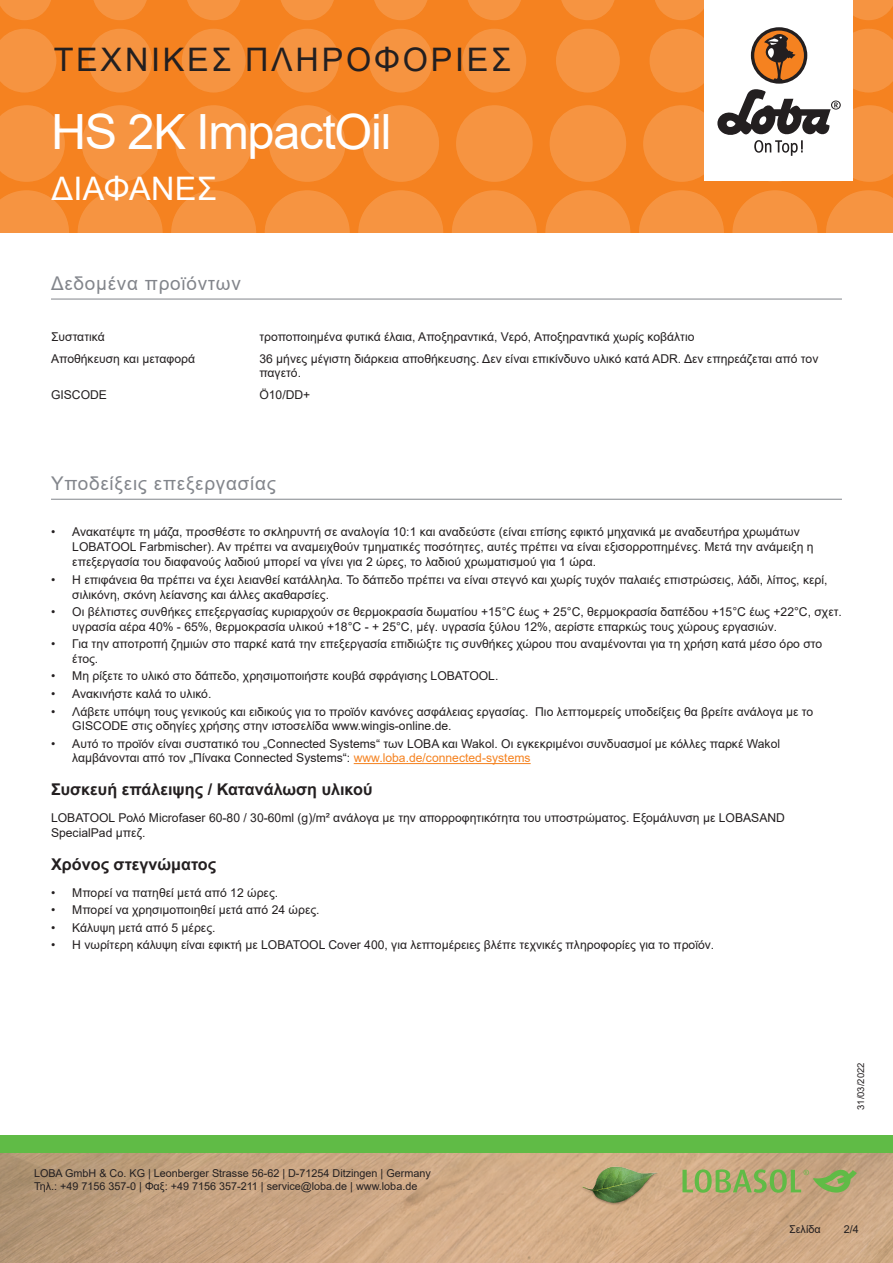
<style>
.page{position:relative;width:893px;height:1263px;background:#fff}
.page>*{position:absolute;margin:0;border:0;box-sizing:border-box;transform-origin:0 0}
.Produktname_Arial{font:48.6px "Arial";letter-spacing:-.025em;color:#fff}
.t1{font:32.4px "Arial";letter-spacing:.085em;color:#231f20}
.t2{font:32.4px "Arial";letter-spacing:.01em;color:#fff}
.Titel_grau_Arial{font:18.9px "Arial";letter-spacing:.04em;color:#82858b}
.h1_Arial{font:700 16.2px "Arial";color:#231f20}
.Text_Arial{font:12.15px/14.5px "Arial";color:#231f20}
.t3{font:10.8px/12.9px "Arial";color:#231f20}
.t4{font:9.45px "Arial";color:#231f20}
.s1{color:#f58220}
</style>
<div class="page">
<div style="left:0;top:0;width:893px;height:233px;background:#f58220"></div>
<svg style="left:0;top:190px;width:69px;height:43px"></svg>
<svg style="left:78px;top:190px;width:85px;height:85px;fill:#f69441"></svg>
<svg style="left:171px;top:190px;width:85px;height:85px;fill:#f69441"></svg>
<svg style="left:265px;top:190px;width:85px;height:85px;fill:#f69441"></svg>
<svg style="left:358px;top:190px;width:85px;height:85px;fill:#f69441"></svg>
<svg style="left:545px;top:190px;width:85px;height:85px;fill:#f69441"></svg>
<svg style="left:452px;top:190px;width:85px;height:85px;fill:#f69441"></svg>
<svg style="left:732px;top:190px;width:85px;height:85px;fill:#f69441"></svg>
<svg style="left:639px;top:190px;width:85px;height:85px;fill:#f69441"></svg>
<svg style="left:826px;top:190px;width:67px;height:43px"></svg>
<svg style="left:0;top:105px;width:65px;height:77px"></svg>
<svg style="left:82px;top:105px;width:76px;height:77px"></svg>
<svg style="left:175px;top:105px;width:77px;height:77px"></svg>
<svg style="left:269px;top:105px;width:76px;height:77px"></svg>
<svg style="left:456px;top:105px;width:77px;height:77px"></svg>
<svg style="left:362px;top:105px;width:77px;height:77px"></svg>
<svg style="left:550px;top:105px;width:76px;height:77px"></svg>
<svg style="left:0;top:29px;width:56px;height:63px"></svg>
<svg style="left:182px;top:29px;width:64px;height:63px"></svg>
<svg style="left:88px;top:29px;width:64px;height:63px"></svg>
<svg style="left:275px;top:29px;width:64px;height:63px"></svg>
<svg style="left:462px;top:29px;width:64px;height:63px"></svg>
<svg style="left:369px;top:29px;width:64px;height:63px"></svg>
<svg style="left:556px;top:29px;width:64px;height:63px"></svg>
<svg style="left:0;top:0;width:51px;height:20px"></svg>
<svg style="left:187px;top:0;width:53px;height:20px"></svg>
<svg style="left:468px;top:0;width:53px;height:20px"></svg>
<svg style="left:655px;top:0;width:49px;height:20px"></svg>
<svg style="left:93px;top:0;width:54px;height:20px"></svg>
<svg style="left:374px;top:0;width:54px;height:20px"></svg>
<svg style="left:281px;top:0;width:53px;height:20px"></svg>
<svg style="left:561px;top:0;width:54px;height:20px"></svg>
<svg style="left:853px;top:0;width:40px;height:20px"></svg>
<img style="left:0;top:1152px;width:893px;height:111px">
<div style="left:0;top:1135px;width:893px;height:17px;background:#60bb46"></div>
<div style="left:704px;top:0;width:149px;height:181px;background:#fff"></div>
<svg style="left:643px;top:29px;width:250px;height:153px"></svg>
<img style="left:578px;top:1161px;width:82px;height:81px">
<svg style="left:682px;top:1169px;width:175px;height:24px;background:#9fac69"></svg>
<hr style="left:51px;top:499px;width:791px;height:1px;background:#82858b">
<hr style="left:354px;top:763px;width:177px;height:1px;background:#f58220">
<hr style="left:51px;top:299px;width:791px;height:1px;background:#82858b">
<h2 class="t1" style="left:54px;top:37px;width:459px">ΤΕΧΝΙΚΈΣ ΠΛΗΡΟΦΟΡΊ ΕΣ</h2>
<p class="Produktname_Arial" style="left:51px;top:99px;width:342px">HS 2K ImpactOil</p>
<h2 class="t2" style="left:52px;top:166px;width:167px">ΔΙΑΦΑΝΈΣ</h2>
<p class="Titel_grau_Arial" style="left:51px;top:270px;width:191px">Δεδομένα προϊόντων</p>
<p class="Text_Arial" style="left:51px;top:329px;width:55px">Συστατικά</p>
<p class="Text_Arial" style="left:259px;top:329px;width:437px">τροποποιημένα φυτικά έλαια, Αποξηραντικά, Vερό, Αποξηραντικά χωρίς κοβάλτιο</p>
<p class="Text_Arial" style="left:51px;top:351px;width:146px">Αποθήκευση και μεταφορά</p>
<p class="Text_Arial" style="left:259px;top:351px;width:560px">36 μήνες μέγιστη διάρκεια αποθήκευσης. Δεν είναι επικίνδυνο υλικό κατά ADR. Δεν επηρεάζεται από τον παγετό.</p>
<p class="Text_Arial" style="left:51px;top:387px;width:58px">GISCODE</p>
<p class="Text_Arial" style="left:259px;top:387px;width:52px">Ö10/DD+</p>
<p class="Titel_grau_Arial" style="left:51px;top:471px;width:226px">Υποδείξεις επεξεργασίας</p>
<p class="Text_Arial" style="left:72px;top:525px;width:743px;text-indent:-21px">• Ανακατέψτε τη μάζα, προσθέστε το σκληρυντή σε αναλογία 10:1 και αναδεύστε (είναι επίσης εφικτό μηχανικά με αναδευτήρα χρωμάτων<br>LOBATOOL Farbmischer). Αν πρέπει να αναμειχθούν τμηματικές ποσότητες, αυτές πρέπει να είναι εξισορροπημένες. Μετά την ανάμειξη η επεξεργασία του διαφανούς λαδιού μπορεί να γίνει για 2 ώρες, το λαδιού χρωματισμού για 1 ώρα.</p>
<p class="Text_Arial" style="left:72px;top:572px;width:757px;text-indent:-21px">• Η επιφάνεια θα πρέπει να έχει λειανθεί κατάλληλα. Το δάπεδο πρέπει να είναι στεγνό και χωρίς τυχόν παλαιές επιστρώσεις, λάδι, λίπος, κερί, σιλικόνη, σκόνη λείανσης και άλλες ακαθαρσίες.</p>
<p class="Text_Arial" style="left:72px;top:604px;width:771px;text-indent:-21px">• Οι βέλτιστες συνθήκες επεξεργασίας κυριαρχούν σε θερμοκρασία δωματίου +15°C έως + 25°C, θερμοκρασία δαπέδου +15°C έως +22°C, σχετ. υγρασία αέρα 40% - 65%, θερμοκρασία υλικού +18°C - + 25°C, μέγ. υγρασία ξύλου 12%, αερίστε επαρκώς τους χώρους εργασιών.</p>
<p class="Text_Arial" style="left:72px;top:637px;width:751px;text-indent:-21px">• Για την αποτροπή ζημιών στο παρκέ κατά την επεξεργασία επιδιώξτε τις συνθήκες χώρου που αναμένονται για τη χρήση κατά μέσο όρο στο έτος.</p>
<p class="Text_Arial" style="left:51px;top:669px;width:449px">• Μη ρίξετε το υλικό στο δάπεδο, χρησιμοποιήστε κουβά σφράγισης LOBATOOL.</p>
<p class="Text_Arial" style="left:51px;top:686px;width:162px">• Ανακινήστε καλά το υλικό.</p>
<p class="Text_Arial" style="left:72px;top:704px;width:742px;text-indent:-21px">• Λάβετε υπόψη τους γενικούς και ειδικούς για το προϊόν κανόνες ασφάλειας εργασίας. Πιο λεπτομερείς υποδείξεις θα βρείτε ανάλογα με το<br>GISCODE στις οδηγίες χρήσης στην ιστοσελίδα www.wingis-online.de.</p>
<p class="Text_Arial" style="left:72px;top:736px;width:709px;text-indent:-21px">• Αυτό το προϊόν είναι συστατικό του „Connected Systems“ των LOBA και Wakol. Οι εγκεκριμένοι συνδυασμοί με κόλλες παρκέ Wakol λαμβάνονται από τον „Πίνακα Connected Systems“: <span class="s1">www.loba.de/connected-systems</span></p>
<p class="h1_Arial" style="left:51px;top:778px;width:323px">Συσκευή επάλειψης / Κατανάλωση υλικού</p>
<p class="Text_Arial" style="left:51px;top:810px;width:735px">LOBATOOL Ρολό Microfaser 60-80 / 30-60ml (g)/m² ανάλογα με την απορροφητικότητα του υποστρώματος. Εξομάλυνση με LOBASAND<br>SpecialPad μπεζ.</p>
<p class="h1_Arial" style="left:51px;top:853px;width:167px">Χρόνος στεγνώματος</p>
<p class="Text_Arial" style="left:51px;top:885px;width:229px">• Μπορεί να πατηθεί μετά από 12 ώρες.</p>
<p class="Text_Arial" style="left:51px;top:902px;width:270px">• Μπορεί να χρησιμοποιηθεί μετά από 24 ώρες.</p>
<p class="Text_Arial" style="left:51px;top:920px;width:166px">• Κάλυψη μετά από 5 μέρες.</p>
<p class="Text_Arial" style="left:51px;top:938px;width:665px">• Η νωρίτερη κάλυψη είναι εφικτή με LOBATOOL Cover 400, για λεπτομέρειες βλέπε τεχνικές πληροφορίες για το προϊόν.</p>
<p class="t3" style="left:34px;top:1167px;width:398px">LOBA GmbH &amp; Co. KG | Leonberger Strasse 56-62 | D-71254 Ditzingen | Germany<br>Τηλ.: +49 7156 357-0 | Φαξ: +49 7156 357-211 | service@loba.de | www.loba.de</p>
<p class="t4" style="left:854px;top:1110px;width:49px;rotate:-90deg">31/03/2022</p>
<p class="t3" style="left:789px;top:1222px;width:33px">Σελίδα</p>
<p class="t3" style="left:844px;top:1222px;width:17px">2/4</p>
</div>
